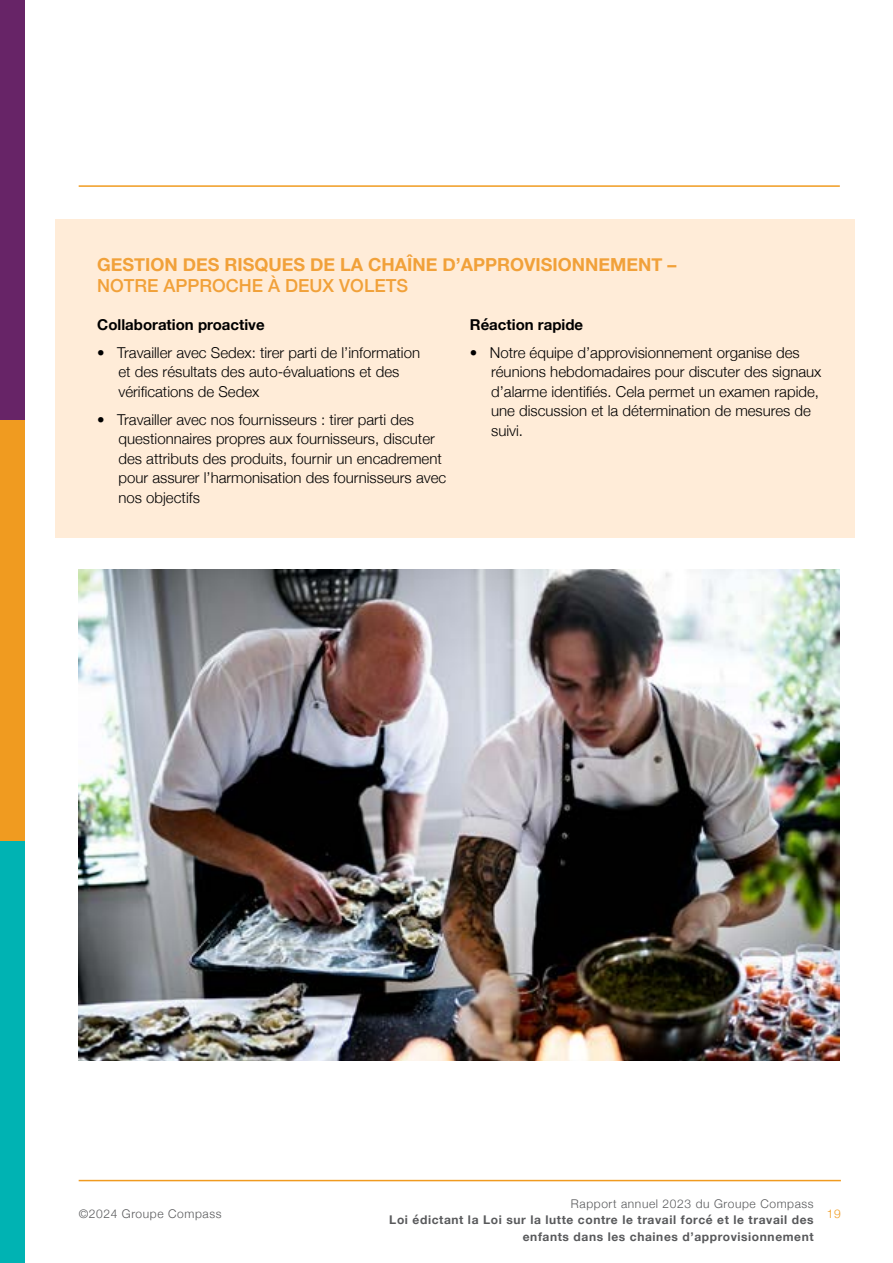
<style>
.page{position:relative;width:893px;height:1263px;background:#fff}
.page>*{position:absolute;margin:0;border:0;box-sizing:border-box;transform-origin:0 0}
.t1{font:700 18px "Helvetica Neue";color:#f1a13a}
.t2{font:500 18px "Helvetica Neue";color:#f1a13a}
.t3{font:300 15px/19.5px "Helvetica Neue";color:#000}
.t4{font:700 15px "Helvetica Neue";color:#000}
.t5{font:700 12px/16.5px "Helvetica Neue";letter-spacing:.05em;color:#58595b;text-align:right}
.t6{font:300 12px "Helvetica Neue";letter-spacing:.05em;color:#58595b}
.t7{font:300 12px "Helvetica Neue";color:#f09b20}
</style>
<div class="page">
<hr style="left:79px;top:1180px;width:762px;height:1px;background:#f09b20">
<div style="left:0;top:0;width:25px;height:421px;background:#672467"></div>
<div style="left:0;top:420px;width:25px;height:422px;background:#f09b20"></div>
<div style="left:0;top:842px;width:25px;height:421px;background:#00b3b3"></div>
<hr style="left:79px;top:185px;width:761px;height:2px;background:#f09b20">
<div style="left:56px;top:219px;width:799px;height:318px;background:#ffecd8"></div>
<img style="left:79px;top:569px;width:761px;height:492px">
<p class="t1" style="left:97px;top:250px;width:581px">GESTION DES RISQUES DE LA CHAÎNE D’APPROVISIONNEMENT –</p>
<p class="t2" style="left:97px;top:271px;width:312px">NOTRE APPROCHE À DEUX VOLETS</p>
<p class="t4" style="left:97px;top:312px;width:169px">Collaboration proactive</p>
<p class="t3" style="left:118px;top:341px;width:303px;text-indent:-21px">• Travailler avec Sedex: tirer parti de l’information et des résultats des auto-évaluations et des vérifications de Sedex</p>
<p class="t3" style="left:118px;top:408px;width:329px;text-indent:-21px">• Travailler avec nos fournisseurs : tirer parti des questionnaires propres aux fournisseurs, discuter des attributs des produits, fournir un encadrement pour assurer l’harmonisation des fournisseurs avec nos objectifs</p>
<p class="t4" style="left:470px;top:312px;width:115px">Réaction rapide</p>
<p class="t3" style="left:491px;top:341px;width:332px;text-indent:-21px">• Notre équipe d’approvisionnement organise des réunions hebdomadaires pour discuter des signaux d’alarme identifiés. Cela permet un examen rapide, une discussion et la détermination de mesures de suivi.</p>
<p class="t6" style="left:571px;top:1194px;width:244px">Rapport annuel 2023 du Groupe Compass</p>
<p class="t5" style="left:389px;top:1212px;width:426px">Loi édictant la Loi sur la lutte contre le travail forcé et le travail des enfants dans les chaines d’approvisionnement</p>
<p class="t6" style="left:79px;top:1204px;width:144px">©2024 Groupe Compass</p>
<p class="t7" style="left:827px;top:1204px;width:15px">19</p>
</div>
